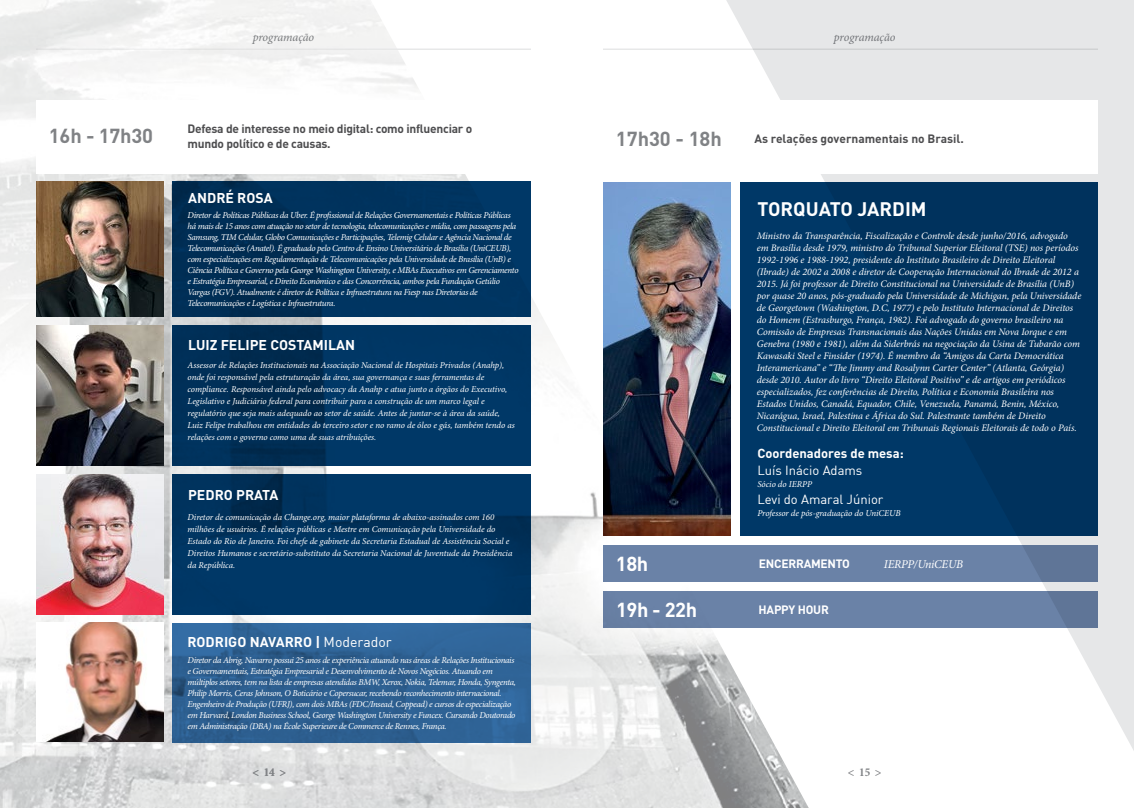
<style>
.page{position:relative;width:1134px;height:808px;background:#fff}
.page>*{position:absolute;margin:0;border:0;box-sizing:border-box;transform-origin:0 0}
.t1{font:700 20.1px "DIN";letter-spacing:-.005em;color:#808285}
.t2{font:700 20.1px "DIN";letter-spacing:-.02em;color:#fff}
.t3{font:700 19.4px "DIN";color:#fff}
.t4{font:700 14px "DIN";color:#fff}
.t5{font:13px "DIN";color:#fff}
.t6{font:700 13px "DIN";color:#fff}
.t7{font:700 12px "DIN";letter-spacing:-.02em;color:#4d4d4f}
.t8{font:700 12px "DIN";color:#4d4d4f}
.t9{font:italic 12px "Minion Pro";letter-spacing:-.005em;color:#808285}
.t10{font:700 12px "DIN";letter-spacing:-.02em;color:#fff}
.t11{font:italic 12px "Minion Pro";letter-spacing:-.02em;color:#fff}
.t12{font:700 condensed 12px "Minion Pro";color:#808285}
.t13{font:italic 10px/12px "Minion Pro";letter-spacing:-.005em;color:#fff}
.t14{font:italic 9px/11px "Minion Pro";letter-spacing:-.03em;color:#fff}
.t15{font:italic 9px/12px "Minion Pro";letter-spacing:-.005em;color:#fff}
.t16{font:italic 9px "Minion Pro";color:#fff}
.s1{font-weight:400}
</style>
<div class="page">
<img style="left:0;top:0;width:714px;height:808px">
<svg style="left:714px;top:0;width:420px;height:808px"></svg>
<div style="left:603px;top:101px;width:495px;height:73px;background:#fff"></div>
<div style="left:740px;top:182px;width:357px;height:354px;background:#003867"></div>
<img style="left:603px;top:182px;width:128px;height:354px">
<div style="left:36px;top:101px;width:495px;height:73px;background:#fff"></div>
<img style="left:36px;top:181px;width:128px;height:135px">
<div style="left:173px;top:181px;width:358px;height:135px;background:linear-gradient(to right,#002b51,#003766)"></div>
<img style="left:36px;top:325px;width:128px;height:140px">
<svg style="left:173px;top:325px;width:358px;height:140px;fill:#003664"></svg>
<img style="left:36px;top:474px;width:128px;height:140px">
<div style="left:173px;top:474px;width:358px;height:140px;background:#003867"></div>
<img style="left:36px;top:623px;width:128px;height:119px">
<svg style="left:173px;top:623px;width:358px;height:119px;fill:#2e6193"></svg>
<div style="left:603px;top:545px;width:495px;height:36px;background:#6a82a7"></div>
<div style="left:603px;top:591px;width:495px;height:36px;background:#6a82a7"></div>
<h1 class="t1" style="left:49px;top:122px;width:106px">16h - 17h30</h1>
<h3 class="t9" style="left:253px;top:29px;width:63px">programação</h3>
<h3 class="t7" style="left:188px;top:120px;width:286px">Defesa de interesse no meio digital: como influenciar o</h3>
<h3 class="t7" style="left:188px;top:135px;width:145px">mundo político e de causas.</h3>
<h3 class="t4" style="left:188px;top:189px;width:86px">ANDRÉ ROSA</h3>
<p class="t14" style="left:188px;top:209px;width:332px">Diretor de Políticas Públicas da Uber. É profissional de Relações Governamentais e Políticas Públicas há mais de 15 anos com atuação no setor de tecnologia, telecomunicações e mídia, com passagens pela Samsung, TIM Celular, Globo Comunicações e Participações, Telemig Celular e Agência Nacional de Telecomunicações (Anatel). É graduado pelo Centro de Ensino Universitário de Brasília (UniCEUB), com especializações em Regulamentação de Telecomunicações pela Universidade de Brasília (UnB) e Ciência Política e Governo pela George Washington University, e MBAs Executivos em Gerenciamento e Estratégia Empresarial, e Direito Econômico e das Concorrência, ambos pela Fundação Getúlio Vargas (FGV). Atualmente é diretor de Política e Infraestrutura na Fiesp nas Diretorias de Telecomunicações e Logística e Infraestrutura.</p>
<h3 class="t4" style="left:188px;top:336px;width:169px">LUIZ FELIPE COSTAMILAN</h3>
<p class="t15" style="left:188px;top:359px;width:329px">Assessor de Relações Institucionais na Associação Nacional de Hospitais Privados (Anahp), onde foi responsável pela estruturação da área, sua governança e suas ferramentas de compliance. Responsável ainda pelo advocacy da Anahp e atua junto a órgãos do Executivo, Legislativo e Judiciário federal para contribuir para a construção de um marco legal e regulatório que seja mais adequado ao setor de saúde. Antes de juntar-se à área da saúde, Luiz Felipe trabalhou em entidades do terceiro setor e no ramo de óleo e gás, também tendo as relações com o governo como uma de suas atribuições.</p>
<h3 class="t4" style="left:188px;top:486px;width:92px">PEDRO PRATA</h3>
<p class="t15" style="left:188px;top:511px;width:326px">Diretor de comunicação da Change.org, maior plataforma de abaixo-assinados com 160 milhões de usuários. É relações públicas e Mestre em Comunicação pela Universidade do Estado do Rio de Janeiro. Foi chefe de gabinete da Secretaria Estadual de Assistência Social e Direitos Humanos e secretário-substituto da Secretaria Nacional de Juventude da Presidência da República.</p>
<h3 class="t4" style="left:187px;top:633px;width:206px">RODRIGO NAVARRO | <span class="s1">Moderador</span></h3>
<p class="t14" style="left:188px;top:655px;width:330px">Diretor da Abrig, Navarro possui 25 anos de experiência atuando nas áreas de Relações Institucionais e Governamentais, Estratégia Empresarial e Desenvolvimento de Novos Negócios. Atuando em múltiplos setores, tem na lista de empresas atendidas BMW, Xerox, Nokia, Telemar, Honda, Syngenta, Philip Morris, Ceras Johnson, O Boticário e Copersucar, recebendo reconhecimento internacional.<br>Engenheiro de Produção (UFRJ), com dois MBAs (FDC/Insead, Coppead) e cursos de especialização em Harvard, London Business School, George Washington University e Funcex. Cursando Doutorado em Administração (DBA) na École Superieure de Commerce de Rennes, França.</p>
<h3 class="t12" style="left:252px;top:764px;width:35px">&lt; 14 &gt;</h3>
<h3 class="t9" style="left:834px;top:29px;width:63px">programação</h3>
<h1 class="t1" style="left:616px;top:126px;width:108px">17h30 - 18h</h1>
<h3 class="t8" style="left:754px;top:131px;width:211px">As relações governamentais no Brasil.</h3>
<h2 class="t3" style="left:757px;top:196px;width:171px">TORQUATO JARDIM</h2>
<p class="t13" style="left:757px;top:229px;width:326px">Ministro da Transparência, Fiscalização e Controle desde junho/2016, advogado em Brasília desde 1979, ministro do Tribunal Superior Eleitoral (TSE) nos períodos 1992-1996 e 1988-1992, presidente do Instituto Brasileiro de Direito Eleitoral (Ibrade) de 2002 a 2008 e diretor de Cooperação Internacional do Ibrade de 2012 a 2015. Já foi professor de Direito Constitucional na Universidade de Brasília (UnB) por quase 20 anos, pós-graduado pela Universidade de Michigan, pela Universidade de Georgetown (Washington, D.C, 1977) e pelo Instituto Internacional de Direitos do Homem (Estrasburgo, França, 1982). Foi advogado do governo brasileiro na Comissão de Empresas Transnacionais das Nações Unidas em Nova Iorque e em Genebra (1980 e 1981), além da Siderbrás na negociação da Usina de Tubarão com Kawasaki Steel e Finsider (1974). É membro da “Amigos da Carta Democrática Interamericana” e “The Jimmy and Rosalynn Carter Center” (Atlanta, Geórgia) desde 2010. Autor do livro “Direito Eleitoral Positivo” e de artigos em periódicos especializados, fez conferências de Direito, Política e Economia Brasileira nos Estados Unidos, Canadá, Equador, Chile, Venezuela, Panamá, Benin, México, Nicarágua, Israel, Palestina e África do Sul. Palestrante também de Direito Constitucional e Direito Eleitoral em Tribunais Regionais Eleitorais de todo o País.</p>
<h3 class="t6" style="left:757px;top:444px;width:148px">Coordenadores de mesa:</h3>
<h3 class="t5" style="left:757px;top:462px;width:107px">Luís Inácio Adams</h3>
<p class="t16" style="left:757px;top:477px;width:56px">Sócio do IERPP</p>
<h3 class="t5" style="left:757px;top:491px;width:128px">Levi do Amaral Júnior</h3>
<p class="t15" style="left:757px;top:507px;width:145px">Professor de pós-graduação do UniCEUB</p>
<h1 class="t2" style="left:616px;top:550px;width:34px">18h</h1>
<h3 class="t10" style="left:759px;top:556px;width:93px">ENCERRAMENTO</h3>
<h3 class="t11" style="left:884px;top:555px;width:81px">IERPP/UniCEUB</h3>
<h1 class="t2" style="left:616px;top:597px;width:83px">19h - 22h</h1>
<h3 class="t10" style="left:759px;top:602px;width:72px">HAPPY HOUR</h3>
<h3 class="t12" style="left:848px;top:764px;width:35px">&lt; 15 &gt;</h3>
</div>
